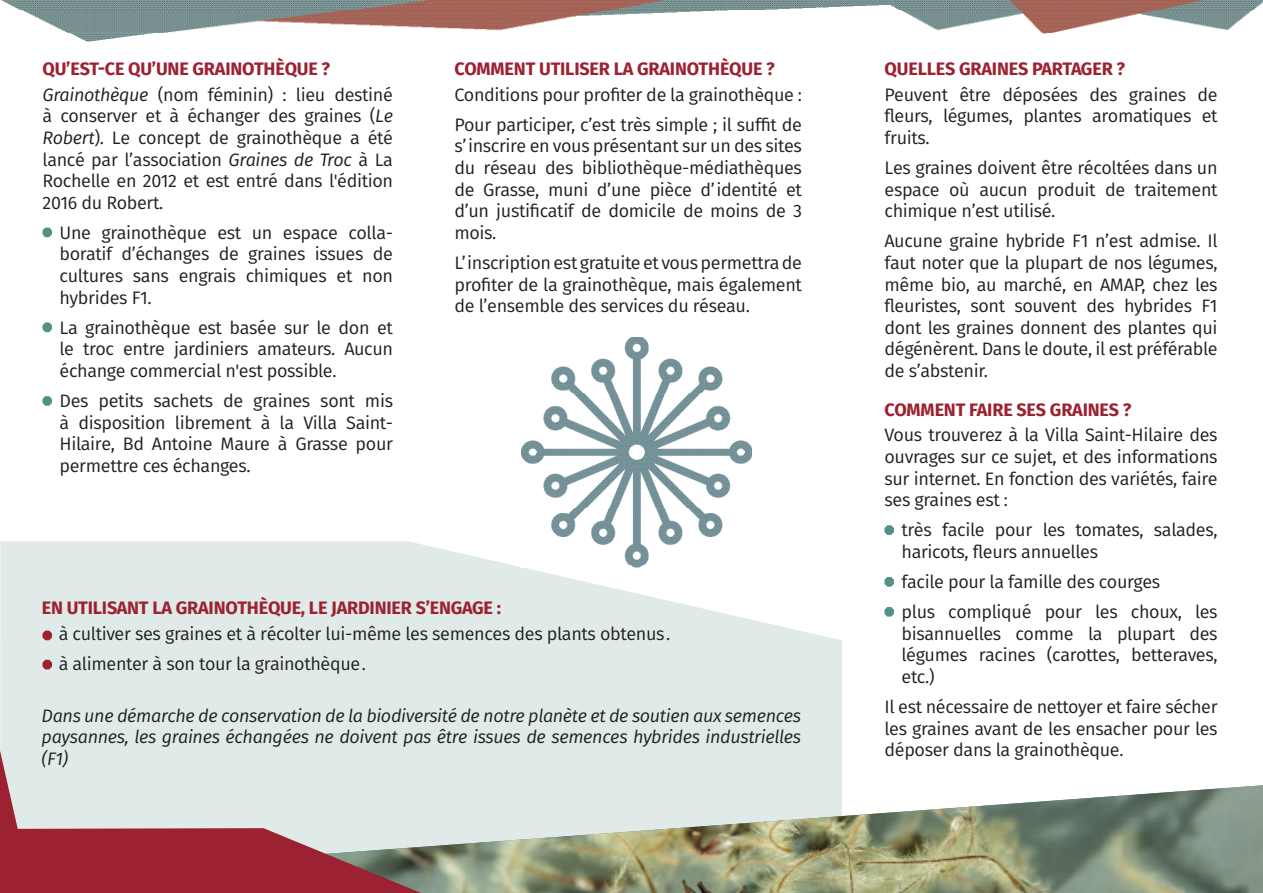
<style>
.page{position:relative;width:1263px;height:893px;background:#fff}
.page>*{position:absolute;margin:0;border:0;box-sizing:border-box;transform-origin:0 0}
.t1{font:18px/21.6px "Fira Sans";letter-spacing:-.02em;color:#231f20;text-align:justify}
.t2{font:700 18px/25.8px "Fira Sans";letter-spacing:-.01em;color:#9c2232}
.t3{font:italic 18px/21.6px "Fira Sans";letter-spacing:-.02em;color:#231f20;text-align:justify}
.s1{font-weight:400;font-style:italic;color:#231f20}
.s2{font-weight:400;color:#231f20}
.s3{font-style:italic}
</style>
<div class="page">
<svg style="left:0;top:541px;width:842px;height:244px;background:#e2ecea"></svg>
<img style="left:1px;top:0;width:1262px;height:42px">
<svg style="left:43px;top:228px;width:9px;height:9px"></svg>
<svg style="left:43px;top:322px;width:9px;height:10px"></svg>
<svg style="left:43px;top:396px;width:9px;height:10px"></svg>
<svg style="left:43px;top:631px;width:9px;height:9px"></svg>
<svg style="left:43px;top:660px;width:9px;height:9px"></svg>
<img style="left:421px;top:785px;width:842px;height:108px">
<svg style="left:0;top:750px;width:421px;height:143px;background:#c19a9e"></svg>
<img style="left:521px;top:337px;width:231px;height:230px">
<svg style="left:884px;top:525px;width:10px;height:10px"></svg>
<svg style="left:884px;top:577px;width:10px;height:10px"></svg>
<svg style="left:884px;top:607px;width:10px;height:10px"></svg>
<p class="t2" style="left:43px;top:54px;width:352px">QU’EST-CE QU’UNE GRAINOTHÈQUE ?<br><span class="s1">Grainothèque</span> <span class="s2">(nom féminin) : lieu destiné</span></p>
<p class="t1" style="left:43px;top:105px;width:352px">à conserver et à échanger des graines (<span class="s3">Le Robert</span>). Le concept de grainothèque a été lancé par l’association <span class="s3">Graines de Troc</span> à La Rochelle en 2012 et est entré dans l'édition 2016 du Robert.</p>
<p class="t1" style="left:60px;top:221px;width:335px">Une grainothèque est un espace colla&shy;boratif d’échanges de graines issues de cultures sans engrais chimiques et non hybrides F1.</p>
<p class="t1" style="left:60px;top:316px;width:335px">La grainothèque est basée sur le don et le troc entre jardiniers amateurs. Aucun échange commercial n'est possible.</p>
<p class="t1" style="left:60px;top:389px;width:335px">Des petits sachets de graines sont mis à disposition librement à la Villa Saint-Hilaire, Bd Antoine Maure à Grasse pour permettre ces échanges.</p>
<p class="t2" style="left:455px;top:54px;width:322px">COMMENT UTILISER LA GRAINOTHÈQUE ?</p>
<p class="t1" style="left:454px;top:79px;width:349px;line-height:30.2px">Conditions pour profiter de la grainothèque :<br>Pour participer, c’est très simple ; il suffit de</p>
<p class="t1" style="left:454px;top:135px;width:349px">s’inscrire en vous présentant sur un des sites du réseau des bibliothèque-médiathèques de Grasse, muni d’une pièce d’identité et d’un justificatif de domicile de moins de 3 mois.</p>
<p class="t1" style="left:454px;top:251px;width:349px">L’inscription est gratuite et vous permettra de profiter de la grainothèque, mais également de l’ensemble des services du réseau.</p>
<p class="t2" style="left:42px;top:593px;width:461px">EN UTILISANT LA GRAINOTHÈQUE, LE JARDINIER S’ENGAGE :</p>
<p class="t1" style="left:59px;top:618px;width:613px;line-height:30.2px">à cultiver ses graines et à récolter lui-même les semences des plants obtenus. à alimenter à son tour la grainothèque.</p>
<p class="t3" style="left:42px;top:704px;width:761px">Dans une démarche de conservation de la biodiversité de notre planète et de soutien aux semences paysannes, les graines échangées ne doivent pas être issues de semences hybrides industrielles (F1)</p>
<p class="t2" style="left:884px;top:54px;width:242px">QUELLES GRAINES PARTAGER ?</p>
<p class="t1" style="left:884px;top:83px;width:335px">Peuvent être déposées des graines de fleurs, légumes, plantes aromatiques et fruits.</p>
<p class="t1" style="left:884px;top:157px;width:335px">Les graines doivent être récoltées dans un espace où aucun produit de traitement chimique n’est utilisé.</p>
<p class="t1" style="left:884px;top:230px;width:335px">Aucune graine hybride F1 n’est admise. Il faut noter que la plupart de nos légumes, même bio, au marché, en AMAP, chez les fleuristes, sont souvent des hybrides F1 dont les graines donnent des plantes qui dégénèrent. Dans le doute, il est préférable de s’abstenir.</p>
<p class="t2" style="left:884px;top:395px;width:248px">COMMENT FAIRE SES GRAINES ?</p>
<p class="t1" style="left:884px;top:424px;width:335px">Vous trouverez à la Villa Saint-Hilaire des ouvrages sur ce sujet, et des informations sur internet. En fonction des variétés, faire ses graines est :</p>
<p class="t1" style="left:901px;top:519px;width:318px">très facile pour les tomates, salades, haricots, fleurs annuelles</p>
<p class="t1" style="left:901px;top:566px;width:318px;line-height:30.2px">facile pour la famille des courges<br>plus compliqué pour les choux, les</p>
<p class="t1" style="left:901px;top:622px;width:318px">bisannuelles comme la plupart des légumes racines (carottes, betteraves, etc.)</p>
<p class="t1" style="left:884px;top:695px;width:335px">Il est nécessaire de nettoyer et faire sécher les graines avant de les ensacher pour les déposer dans la grainothèque.</p>
</div>
